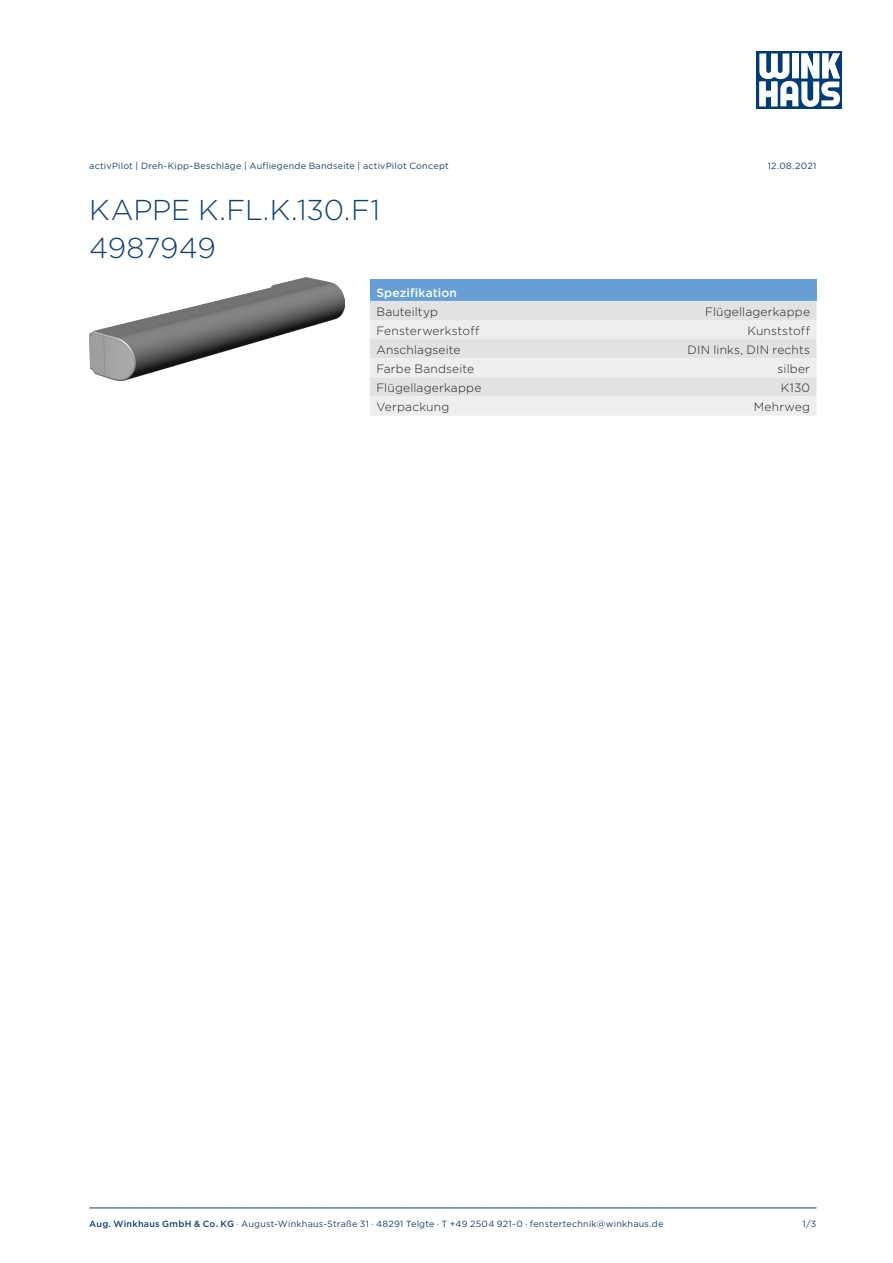
<style>
.page{position:relative;width:893px;height:1263px;background:#fff}
.page>*{position:absolute;margin:0;border:0;box-sizing:border-box;transform-origin:0 0}
.Headline{font:300 28.65px/38.2px "Gotham";letter-spacing:-.01em;color:#0f4272}
.Datenzelle_links{font:300 12px "Gotham";letter-spacing:.015em;color:#231f20}
.Datenzelle_rechts{font:300 12px "Gotham";letter-spacing:.02em;color:#231f20}
.Headerzelle{font:500 12px "Gotham";letter-spacing:.015em;color:#fff}
.Fußzeile{font:9px "Gotham";letter-spacing:.025em;color:#0f4272}
.Kopfzeile{font:9px "Gotham";letter-spacing:.025em;color:#0f4272}
.s1{font-weight:500}
</style>
<div class="page">
<div style="left:757px;top:51px;width:85px;height:58px;background:#013c77"></div>
<svg style="left:759px;top:53px;width:81px;height:54px"></svg>
<hr style="left:89px;top:1208px;width:727px;height:1px;background:#0f4272">
<img style="left:89px;top:277px;width:255px;height:104px">
<div style="left:370px;top:280px;width:446px;height:21px;background:#669fd5"></div>
<svg style="left:370px;top:301px;width:446px;height:115px"></svg>
<p class="Kopfzeile" style="left:89px;top:160px;width:361px">activPilot | Dreh-Kipp-Beschläge | Aufliegende Bandseite | activPilot Concept</p>
<p class="Kopfzeile" style="left:768px;top:160px;width:50px">12.08.2021</p>
<p class="Headline" style="left:89px;top:190px;width:292px">KAPPE K.FL.K.130.F1<br>4987949</p>
<p class="Headerzelle" style="left:376px;top:284px;width:82px">Spezifikation</p>
<p class="Datenzelle_links" style="left:376px;top:304px;width:63px">Bauteiltyp</p>
<p class="Datenzelle_rechts" style="left:705px;top:304px;width:107px">Flügellagerkappe</p>
<p class="Datenzelle_links" style="left:376px;top:323px;width:105px">Fensterwerkstoff</p>
<p class="Datenzelle_rechts" style="left:747px;top:323px;width:64px">Kunststoff</p>
<p class="Datenzelle_links" style="left:376px;top:342px;width:86px">Anschlagseite</p>
<p class="Datenzelle_rechts" style="left:687px;top:342px;width:124px">DIN links, DIN rechts</p>
<p class="Datenzelle_links" style="left:376px;top:361px;width:99px">Farbe Bandseite</p>
<p class="Datenzelle_rechts" style="left:778px;top:361px;width:34px">silber</p>
<p class="Datenzelle_links" style="left:376px;top:380px;width:107px">Flügellagerkappe</p>
<p class="Datenzelle_rechts" style="left:781px;top:380px;width:31px">K130</p>
<p class="Datenzelle_links" style="left:376px;top:400px;width:74px">Verpackung</p>
<p class="Datenzelle_rechts" style="left:754px;top:400px;width:58px">Mehrweg</p>
<p class="Fußzeile" style="left:89px;top:1218px;width:576px"><span class="s1">Aug. Winkhaus GmbH &amp; Co. KG</span> ∙ August-Winkhaus-Straße 31 ∙ 48291 Telgte ∙ T +49 2504 921-0 ∙ fenstertechnik@winkhaus.de</p>
<p class="Fußzeile" style="left:803px;top:1218px;width:15px">1/3</p>
</div>
